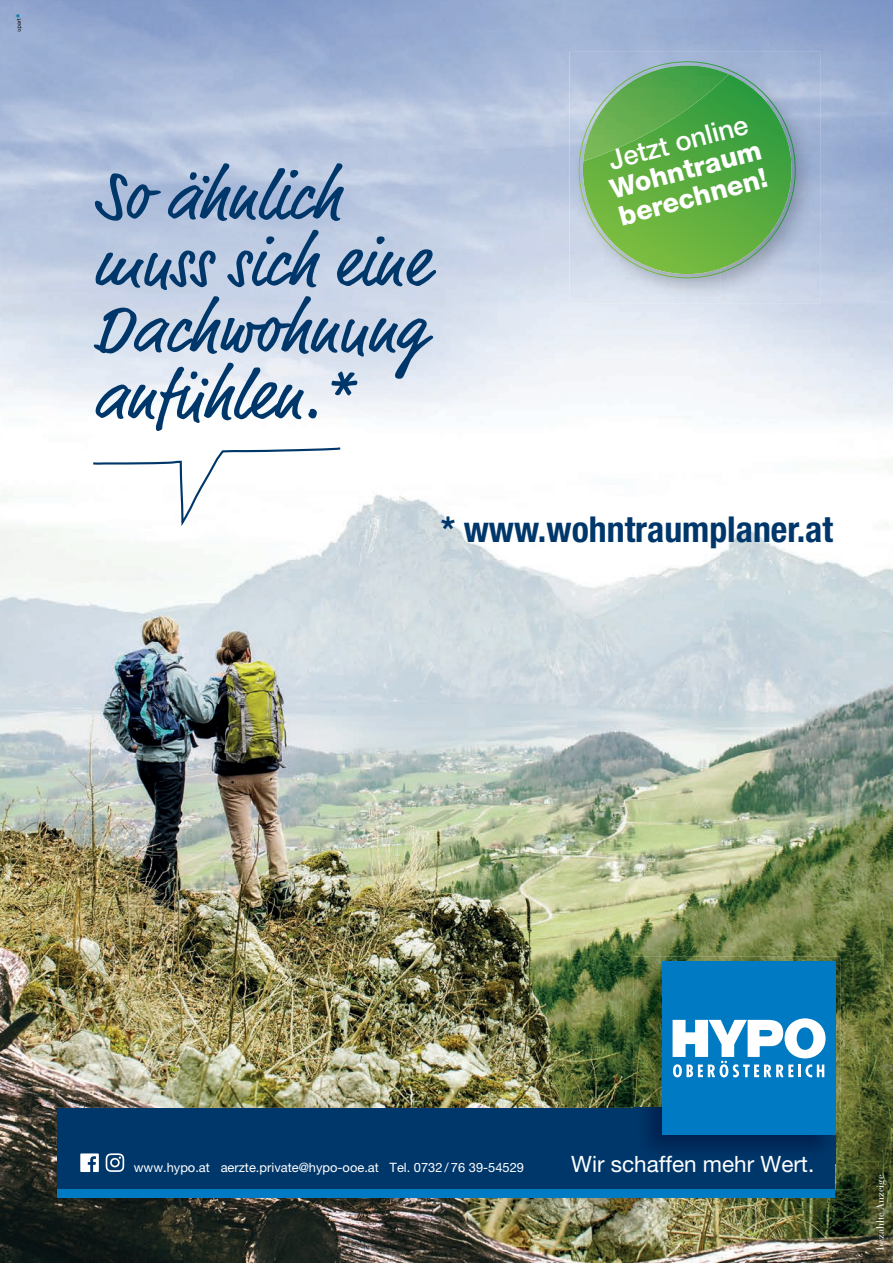
<style>
.page{position:relative;width:893px;height:1263px;background:#fff}
.page>*{position:absolute;margin:0;border:0;box-sizing:border-box;transform-origin:0 0}
.t1{font:69.15px/66.4px "Market";color:#00376b}
.t2{font:700 condensed 35.7px "Helvetica Neue LT Pro";color:#00376b}
.t3{font:800 27px/28.2px "Helvetica Neue LT Pro";color:#fff}
.t4{font:500 27px "Helvetica Neue LT Pro";color:#fff}
.t5{font:22.5px "Helvetica Neue LT Pro";color:#fff}
.t6{font:12.9px "Helvetica Neue LT Pro";color:#fff}
.t7{font:10.5px "Bauer Bodoni Std";color:#fff}
</style>
<div class="page">
<img style="left:0;top:0;width:893px;height:1263px">
<div style="left:58px;top:1108px;width:777px;height:81px;background:#00376b"></div>
<img style="left:807px;top:52px;width:14px;height:50px">
<img style="left:570px;top:290px;width:49px;height:13px">
<img style="left:807px;top:102px;width:14px;height:50px">
<img style="left:771px;top:152px;width:50px;height:151px">
<img style="left:619px;top:290px;width:51px;height:13px">
<img style="left:720px;top:290px;width:51px;height:13px">
<img style="left:670px;top:290px;width:50px;height:13px">
<svg style="left:567px;top:50px;width:240px;height:240px"></svg>
<svg style="left:106px;top:1153px;width:18px;height:19px"></svg>
<svg style="left:80px;top:1153px;width:19px;height:19px"></svg>
<img style="left:633px;top:957px;width:207px;height:155px">
<img style="left:835px;top:1112px;width:5px;height:52px">
<div style="left:662px;top:962px;width:173px;height:173px;background:#007ac2"></div>
<svg style="left:673px;top:1018px;width:153px;height:59px"></svg>
<div style="left:58px;top:1189px;width:777px;height:9px;background:#007ac2"></div>
<svg style="left:16px;top:14px;width:6px;height:17px"></svg>
<svg style="left:91px;top:446px;width:252px;height:84px"></svg>
<h1 class="t1" style="left:94px;top:169px;width:336px">So ähnlich muss sich eine<br>Dachwohnung anfühlen.*</h1>
<h3 class="t4" style="left:605px;top:145px;width:145px;rotate:-15deg">Jetzt online</h3>
<h3 class="t3" style="left:607px;top:176px;width:157px;rotate:-15deg">Wohntraum berechnen!</h3>
<h2 class="t2" style="left:441px;top:507px;width:393px">* www.wohntraumplaner.at</h2>
<p class="t6" style="left:134px;top:1159px;width:392px">www.hypo.at aerzte.private@hypo-ooe.at Tel. 0732 / 76 39-54529</p>
<h3 class="t5" style="left:571px;top:1150px;width:245px">Wir schaffen mehr Wert.</h3>
<p class="t7" style="left:874px;top:1249px;width:76px;rotate:-90deg">bezahlte Anzeige</p>
</div>
